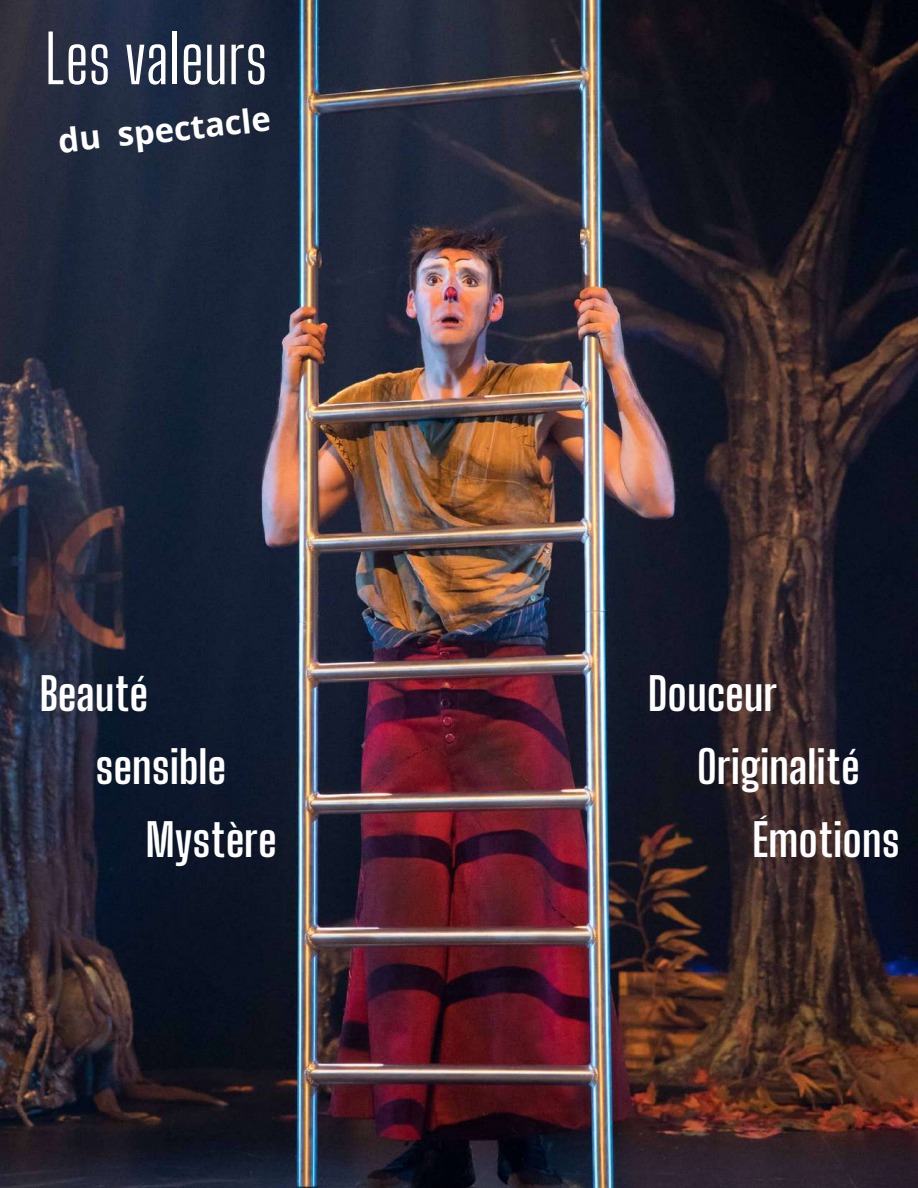
<style>
.page{position:relative;width:918px;height:1188px;background:#fff}
.page>*{position:absolute;margin:0;border:0;box-sizing:border-box;transform-origin:0 0}
.t1{font:65.85px "Big Shoulders Display";color:#fff}
.t2{font:700 45px "Big Shoulders Display";color:#fff}
.t3{font:700 32.85px "Open Sans";color:#fff}
</style>
<div class="page">
<img style="left:0;top:0;width:918px;height:1188px">
<h1 class="t1" style="left:45px;top:19px;width:224px">Les valeurs</h1>
<p class="t3" style="left:56px;top:118px;width:215px;rotate:-6deg">du spectacle</p>
<p class="t2" style="left:40px;top:667px;width:110px">Beauté</p>
<p class="t2" style="left:96px;top:740px;width:132px">sensible</p>
<p class="t2" style="left:146px;top:813px;width:132px">Mystère</p>
<p class="t2" style="left:648px;top:667px;width:131px">Douceur</p>
<p class="t2" style="left:697px;top:740px;width:164px">Originalité</p>
<p class="t2" style="left:752px;top:813px;width:149px">Émotions</p>
</div>
